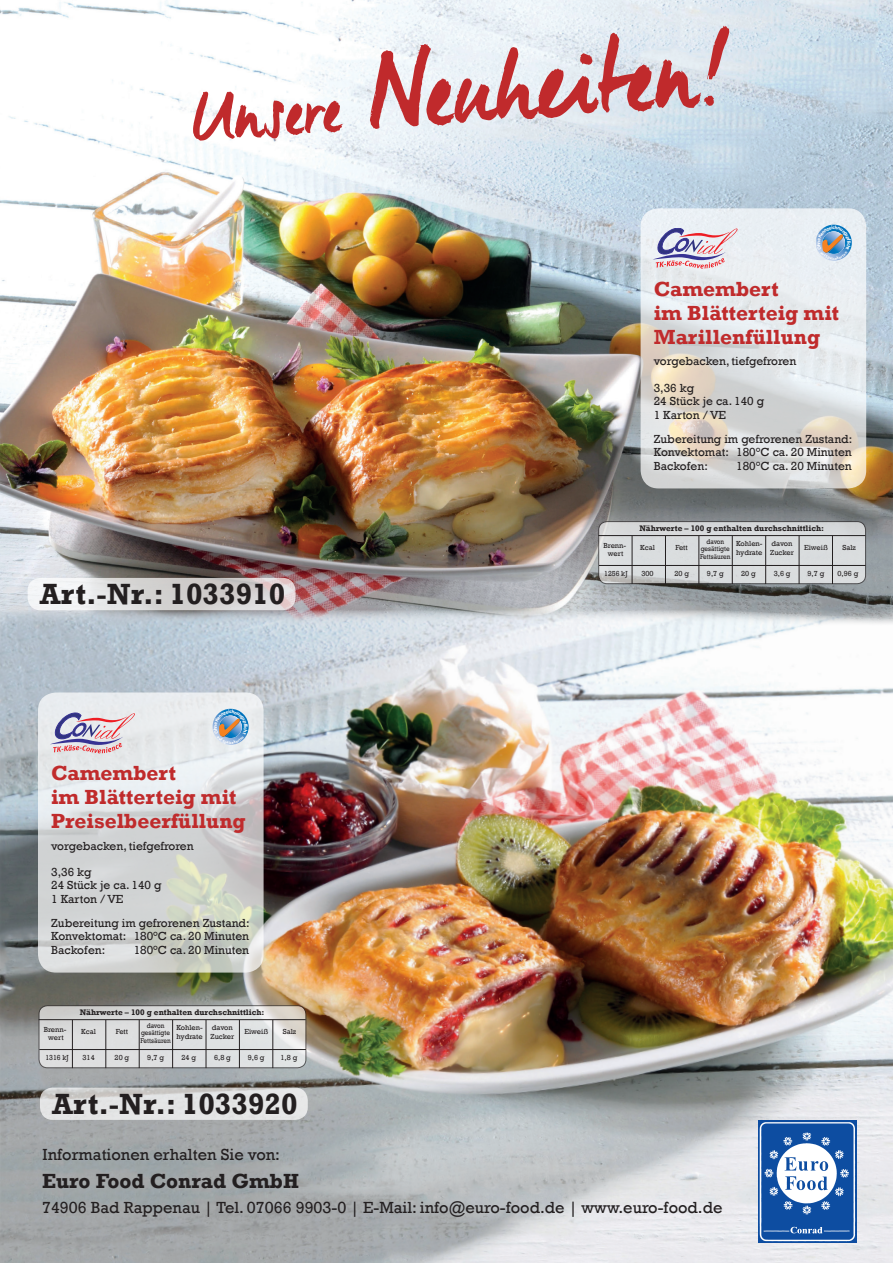
<style>
.page{position:relative;width:893px;height:1263px;background:#fff}
.page>*{position:absolute;margin:0;border:0;box-sizing:border-box;transform-origin:0 0}
.t1{font:104.85px "Manus";color:#c02a2c}
.t2{font:700 30px "Rockwell";color:#231f20}
.t3{font:700 21px/24px "Rockwell";color:#c02b2c}
.t4{font:700 21px "Rockwell";color:#231f20}
.t5{font:16.5px "Rockwell";color:#231f20}
.t6{font:12px/13.5px "Rockwell";color:#231f20}
.t7{font:700 8.25px "Rockwell";color:#231f20}
.t8{font:7.5px/8.7px "Rockwell";color:#231f20}
.t9{font:7.5px "Rockwell";color:#231f20;scale:.94 1}
.t10{font:7.2px/7.2px "Rockwell";color:#231f20;text-align:center;scale:.89 1}
.t11{font:700 5.1px "Myriad";color:#fff}
.s1{font-size:70.65px}
</style>
<div class="page">
<img style="left:0;top:0;width:893px;height:610px">
<svg style="left:641px;top:208px;width:225px;height:280px;background:#e1e2e1"></svg>
<svg style="left:653px;top:228px;width:84px;height:41px;background:#cdbcce"></svg>
<svg style="left:599px;top:522px;width:267px;height:62px;background:#d6d9da"></svg>
<div style="left:598px;top:521px;width:268px;height:63px;border:1px solid #231f20;border-radius:9px"></div>
<hr style="left:598px;top:535px;width:267px;height:1px;background:#231f20">
<hr style="left:599px;top:565px;width:267px;height:1px;background:#231f20">
<hr style="left:632px;top:536px;width:1px;height:48px;background:#231f20">
<hr style="left:665px;top:536px;width:1px;height:48px;background:#231f20">
<hr style="left:699px;top:536px;width:1px;height:48px;background:#231f20">
<hr style="left:732px;top:536px;width:1px;height:48px;background:#231f20">
<hr style="left:765px;top:536px;width:1px;height:48px;background:#231f20">
<hr style="left:799px;top:536px;width:1px;height:48px;background:#231f20">
<hr style="left:832px;top:536px;width:1px;height:48px;background:#231f20">
<img style="left:0;top:610px;width:893px;height:653px">
<svg style="left:38px;top:692px;width:226px;height:280px;background:#d8dad9"></svg>
<svg style="left:39px;top:1006px;width:267px;height:62px;background:#dbdcdc"></svg>
<div style="left:39px;top:1005px;width:267px;height:63px;border:1px solid #231f20;border-radius:9px"></div>
<hr style="left:39px;top:1019px;width:267px;height:1px;background:#231f20">
<hr style="left:39px;top:1049px;width:267px;height:1px;background:#231f20">
<hr style="left:72px;top:1020px;width:1px;height:48px;background:#231f20">
<hr style="left:105px;top:1020px;width:1px;height:48px;background:#231f20">
<hr style="left:139px;top:1020px;width:1px;height:48px;background:#231f20">
<hr style="left:172px;top:1020px;width:1px;height:48px;background:#231f20">
<hr style="left:206px;top:1020px;width:1px;height:48px;background:#231f20">
<hr style="left:239px;top:1020px;width:1px;height:48px;background:#231f20">
<hr style="left:272px;top:1020px;width:1px;height:48px;background:#231f20">
<img style="left:758px;top:1120px;width:99px;height:122px">
<svg style="left:50px;top:713px;width:85px;height:40px;background:#cab7c7"></svg>
<svg style="left:28px;top:578px;width:267px;height:32px"></svg>
<svg style="left:40px;top:1087px;width:268px;height:33px;background:#dcdddd"></svg>
<svg style="left:816px;top:225px;width:36px;height:36px"></svg>
<svg style="left:213px;top:709px;width:36px;height:36px"></svg>
<h1 class="t1" style="left:187px;top:43px;width:535px;rotate:-4deg"><span class="s1">Unsere</span> Neuheiten!</h1>
<p class="t11" style="left:833px;top:225px;width:4px">c</p>
<p class="t11" style="left:852px;top:242px;width:3px;rotate:90deg">i</p>
<h3 class="t3" style="left:654px;top:276px;width:187px">Camembert<br>im Blätterteig mit<br>Marillenfüllung</h3>
<p class="t6" style="left:654px;top:348px;width:144px;line-height:26.2px">vorgebacken, tiefgefroren<br>3,36 kg</p>
<p class="t6" style="left:654px;top:395px;width:112px">24 Stück je ca. 140 g<br>1 Karton / VE</p>
<p class="t6" style="left:654px;top:432px;width:200px;text-align:justify">Zubereitung im gefrorenen Zustand:<br>Konvektomat: 180°C ca. 20 Minuten Backofen:</p>
<p class="t6" style="left:736px;top:459px;width:117px">180°C ca. 20 Minuten</p>
<p class="t7" style="left:639px;top:523px;width:186px">Nährwerte – 100 g enthalten durchschnittlich:</p>
<h2 class="t2" style="left:40px;top:576px;width:247px">Art.-Nr.: 1033910</h2>
<p class="t11" style="left:229px;top:709px;width:4px">c</p>
<p class="t11" style="left:249px;top:726px;width:3px;rotate:90deg">i</p>
<h3 class="t3" style="left:51px;top:761px;width:196px">Camembert<br>im Blätterteig mit<br>Preiselbeerfüllung</h3>
<p class="t6" style="left:51px;top:832px;width:144px;line-height:26.2px">vorgebacken, tiefgefroren<br>3,36 kg</p>
<p class="t6" style="left:51px;top:879px;width:112px">24 Stück je ca. 140 g<br>1 Karton / VE</p>
<p class="t6" style="left:51px;top:916px;width:200px;text-align:justify">Zubereitung im gefrorenen Zustand:<br>Konvektomat: 180°C ca. 20 Minuten Backofen:</p>
<p class="t6" style="left:134px;top:943px;width:117px">180°C ca. 20 Minuten</p>
<p class="t7" style="left:80px;top:1007px;width:186px">Nährwerte – 100 g enthalten durchschnittlich:</p>
<p class="t8" style="left:44px;top:1025px;width:24px;text-align:center">Brenn&shy;wert</p>
<p class="t8" style="left:81px;top:1027px;width:16px">Kcal</p>
<p class="t8" style="left:116px;top:1027px;width:14px">Fett</p>
<p class="t10" style="left:141px;top:1022px;width:35px">davon gesättigte<br>Fettsäuren</p>
<p class="t8" style="left:176px;top:1023px;width:28px">Kohlen&shy;hydrate</p>
<p class="t8" style="left:210px;top:1023px;width:25px">davon<br>Zucker</p>
<p class="t8" style="left:244px;top:1027px;width:25px">Eiweiß</p>
<p class="t8" style="left:283px;top:1027px;width:15px">Salz</p>
<p class="t9" style="left:45px;top:1053px;width:26px">1316 kJ</p>
<p class="t8" style="left:83px;top:1053px;width:14px">314</p>
<p class="t8" style="left:115px;top:1053px;width:16px">20 g</p>
<p class="t8" style="left:147px;top:1053px;width:18px">9,7 g</p>
<p class="t8" style="left:181px;top:1053px;width:16px">24 g</p>
<p class="t8" style="left:214px;top:1053px;width:18px">6,8 g</p>
<p class="t8" style="left:248px;top:1053px;width:18px">9,6 g</p>
<p class="t8" style="left:281px;top:1053px;width:18px">1,8 g</p>
<h2 class="t2" style="left:52px;top:1086px;width:247px">Art.-Nr.: 1033920</h2>
<p class="t8" style="left:603px;top:541px;width:24px;text-align:center">Brenn&shy;wert</p>
<p class="t8" style="left:640px;top:543px;width:16px">Kcal</p>
<p class="t8" style="left:675px;top:543px;width:14px">Fett</p>
<p class="t10" style="left:700px;top:538px;width:35px">davon gesättigte<br>Fettsäuren</p>
<p class="t8" style="left:736px;top:539px;width:28px">Kohlen&shy;hydrate</p>
<p class="t8" style="left:770px;top:539px;width:25px">davon<br>Zucker</p>
<p class="t8" style="left:804px;top:543px;width:25px">Eiweiß</p>
<p class="t8" style="left:842px;top:543px;width:15px">Salz</p>
<p class="t9" style="left:604px;top:569px;width:26px">1256 kJ</p>
<p class="t8" style="left:641px;top:569px;width:14px">300</p>
<p class="t8" style="left:674px;top:569px;width:16px">20 g</p>
<p class="t8" style="left:707px;top:569px;width:18px">9,7 g</p>
<p class="t8" style="left:741px;top:569px;width:16px">20 g</p>
<p class="t8" style="left:774px;top:569px;width:18px">3,6 g</p>
<p class="t8" style="left:807px;top:569px;width:18px">9,7 g</p>
<p class="t8" style="left:837px;top:569px;width:22px">0,96 g</p>
<h3 class="t5" style="left:43px;top:1145px;width:239px">Informationen erhalten Sie von:</h3>
<h3 class="t4" style="left:42px;top:1168px;width:258px">Euro Food Conrad GmbH</h3>
<h3 class="t5" style="left:42px;top:1198px;width:682px">74906 Bad Rappenau | Tel. 07066 9903-0 | E-Mail: info@euro-food.de | www.euro-food.de</h3>
</div>
